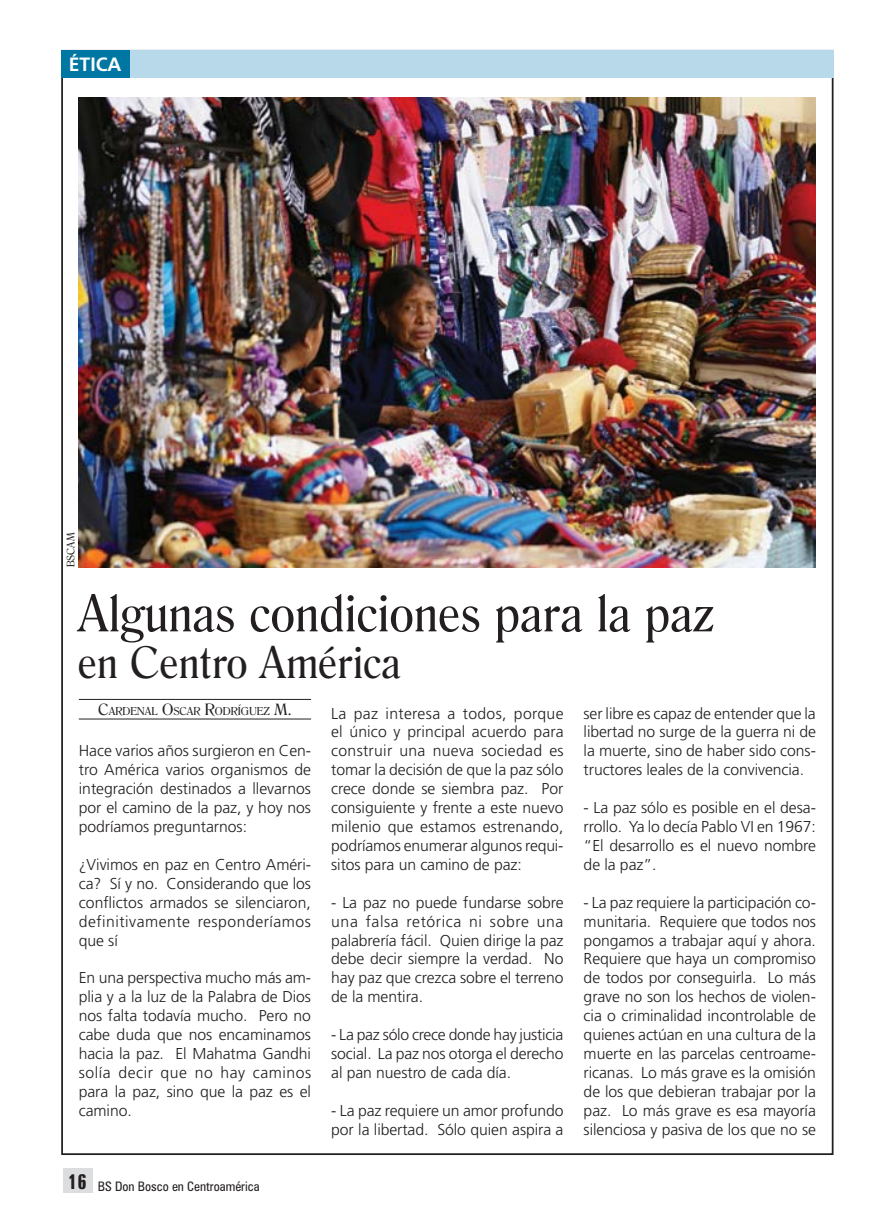
<style>
.page{position:relative;width:879px;height:1216px;background:#fff}
.page>*{position:absolute;margin:0;border:0;box-sizing:border-box;transform-origin:0 0}
.t1{font:50.75px "Romana BT";color:#231f20}
.t2{font:43.75px "Romana BT";color:#231f20}
.t3{font:700 19.25px "Frutiger";color:#fff}
.t4{font:300 15.75px/18.9px "Frutiger";letter-spacing:-.005em;color:#231f20;text-align:justify}
.t5{font:condensed 13.12px "Zurich BT";color:#231f20}
.t6{font:11.03px "Romana BT";color:#231f20}
.t7{font:10.5px "Romana BT";color:#231f20}
.s1{font-size:15.75px}
</style>
<div class="page">
<div style="left:63px;top:1168px;width:29px;height:24px;background:#dcddde"></div>
<div style="left:128px;top:50px;width:705px;height:27px;background:#b8d9e9"></div>
<div style="left:61px;top:50px;width:68px;height:27px;background:#0076a3"></div>
<hr style="left:79px;top:699px;width:232px;height:1px;background:#231f20">
<hr style="left:79px;top:718px;width:232px;height:1px;background:#231f20">
<img style="left:79px;top:97px;width:736px;height:470px">
<p class="t3" style="left:69px;top:53px;width:54px">ÉTICA</p>
<p class="t7" style="left:64px;top:567px;width:36px;rotate:-90deg">BSCAM</p>
<h1 class="t1" style="left:78px;top:582px;width:636px">Algunas condiciones para la paz</h1>
<h2 class="t2" style="left:78px;top:636px;width:324px">en Centro América</h2>
<p class="t6" style="left:98px;top:704px;width:195px"><span class="s1">C</span>ardenal <span class="s1">O</span>scar <span class="s1">R</span>odríguez <span class="s1">M.</span></p>
<p class="t4" style="left:79px;top:741px;width:234px">Hace varios años surgieron en Cen&shy;tro América varios organismos de integración destinados a llevarnos por el camino de la paz, y hoy nos podríamos preguntarnos:</p>
<p class="t4" style="left:79px;top:854px;width:234px">¿Vivimos en paz en Centro Améri&shy;ca? Sí y no. Considerando que los conflictos armados se silenciaron, definitivamente responderíamos que sí</p>
<p class="t4" style="left:79px;top:968px;width:234px">En una perspectiva mucho más am&shy;plia y a la luz de la Palabra de Dios nos falta todavía mucho. Pero no cabe duda que nos encaminamos hacia la paz. El Mahatma Gandhi solía decir que no hay caminos para la paz, sino que la paz es el camino.</p>
<p class="t5" style="left:68px;top:1178px;width:193px"><sup>16</sup> BS Don Bosco en Centroamérica</p>
<p class="t4" style="left:331px;top:703px;width:234px">La paz interesa a todos, porque el único y principal acuerdo para construir una nueva sociedad es tomar la decisión de que la paz sólo crece donde se siembra paz. Por consiguiente y frente a este nuevo milenio que estamos estrenando, podríamos enumerar algunos requi&shy;sitos para un camino de paz:</p>
<p class="t4" style="left:331px;top:892px;width:234px">- La paz no puede fundarse sobre una falsa retórica ni sobre una palabrería fácil. Quien dirige la paz debe decir siempre la verdad. No hay paz que crezca sobre el terreno de la mentira.</p>
<p class="t4" style="left:331px;top:1025px;width:234px">- La paz sólo crece donde hay justicia social. La paz nos otorga el derecho al pan nuestro de cada día.</p>
<p class="t4" style="left:331px;top:1100px;width:234px">- La paz requiere un amor profundo por la libertad. Sólo quien aspira a</p>
<p class="t4" style="left:583px;top:703px;width:234px">ser libre es capaz de entender que la libertad no surge de la guerra ni de la muerte, sino de haber sido cons&shy;tructores leales de la convivencia.</p>
<p class="t4" style="left:583px;top:798px;width:234px">- La paz sólo es posible en el desa&shy;rrollo. Ya lo decía Pablo VI en 1967: “El desarrollo es el nuevo nombre de la paz”.</p>
<p class="t4" style="left:583px;top:892px;width:234px">- La paz requiere la participación co&shy;munitaria. Requiere que todos nos pongamos a trabajar aquí y ahora.<br>Requiere que haya un compromiso de todos por conseguirla. Lo más grave no son los hechos de violen&shy;cia o criminalidad incontrolable de quienes actúan en una cultura de la muerte en las parcelas centroame&shy;ricanas. Lo más grave es la omisión de los que debieran trabajar por la paz. Lo más grave es esa mayoría silenciosa y pasiva de los que no se</p>
</div>
